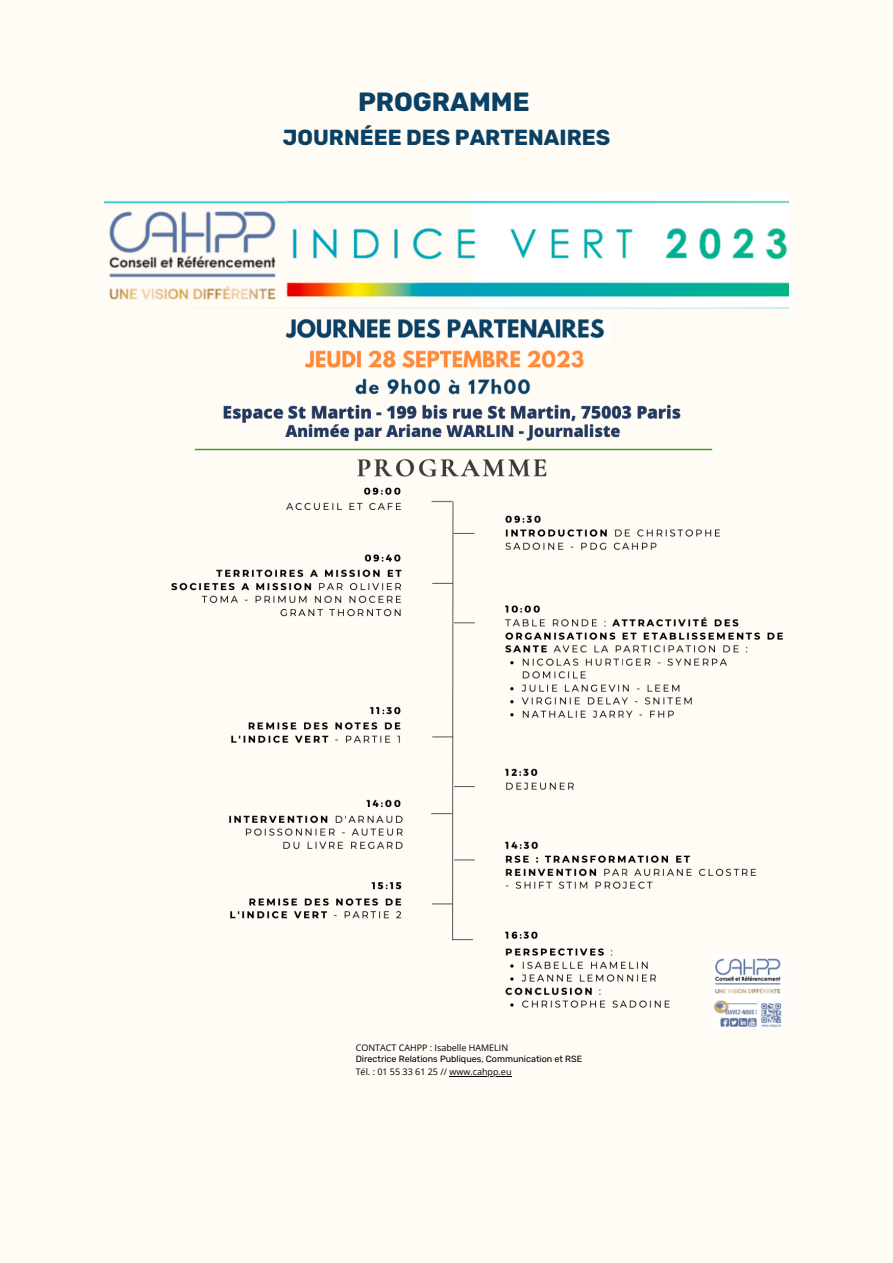
<style>
.page{position:relative;width:893px;height:1263px;background:#fffcf6}
.page>*{position:absolute;margin:0;border:0;box-sizing:border-box;transform-origin:0 0}
.t1{font:700 26.25px "Rubik";color:#0a4063}
.t2{font:700 21.75px "Rubik";color:#0a4063}
.t3{font:9px "Open Sans";color:#000}
.t4{font:9px "Rubik";color:#000}
</style>
<div class="page">
<img style="left:105px;top:200px;width:683px;height:828px">
<hr style="left:449px;top:1076px;width:62px;height:1px;background:#000">
<p class="t1" style="left:358px;top:86px;width:173px">PROGRAMME</p>
<p class="t2" style="left:283px;top:124px;width:329px">JOURNÉEE DES PARTENAIRES</p>
<p class="t3" style="left:356px;top:1041px;width:154px">CONTACT CAHPP : Isabelle HAMELIN</p>
<p class="t4" style="left:356px;top:1054px;width:228px">Directrice Relations Publiques, Communication et RSE</p>
<p class="t3" style="left:356px;top:1066px;width:157px">Tél. : 01 55 33 61 25 // www.cahpp.eu</p>
</div>
